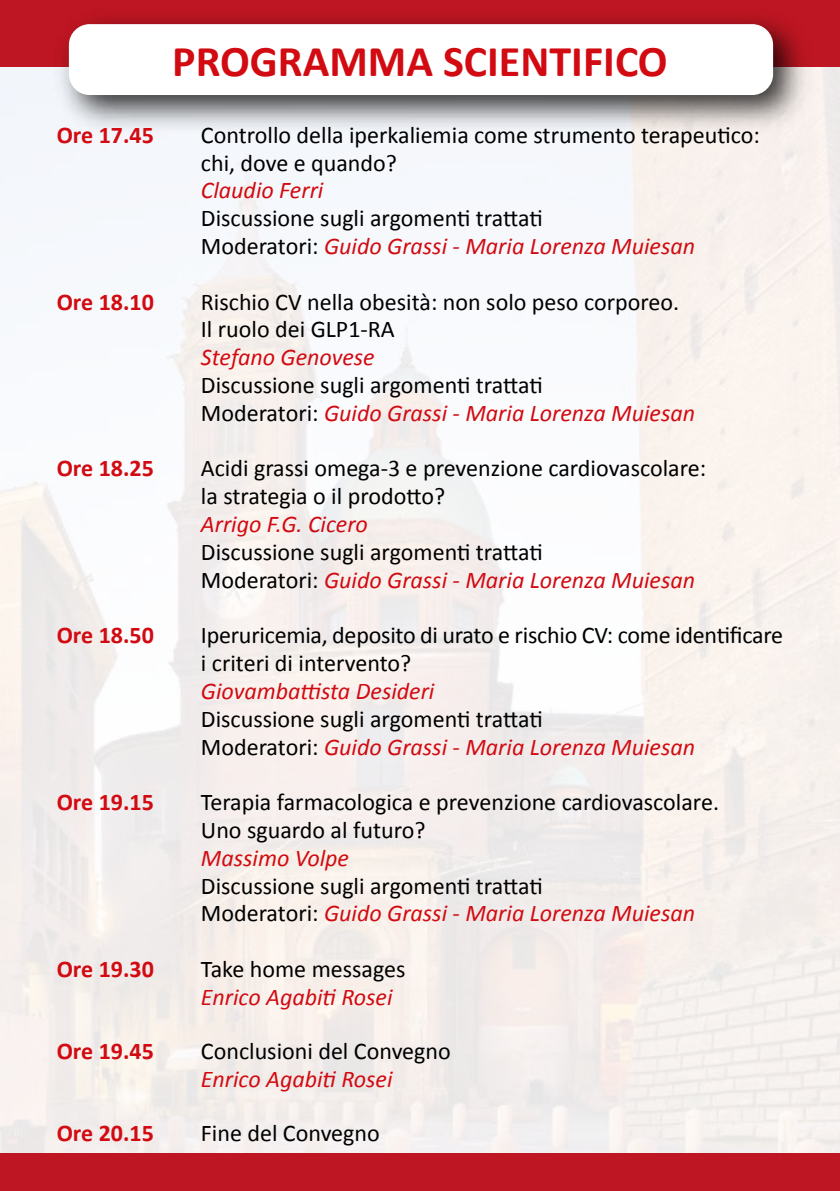
<style>
.page{position:relative;width:840px;height:1191px;background:#fff}
.page>*{position:absolute;margin:0;border:0;box-sizing:border-box;transform-origin:0 0}
.t1{font:700 44px "Calibri";color:#d20a11}
.t2{font:24px/27.8px "Calibri";color:#000}
.t3{font:italic 24px "Calibri";color:#d20a11}
.t4{font:700 24px "Calibri";color:#d20a11}
.s1{font-style:italic;color:#d20a11}
</style>
<div class="page">
<img style="left:0;top:66px;width:839px;height:1087px">
<div style="left:0;top:1153px;width:839px;height:38px;background:#be1622"></div>
<div style="left:0;top:0;width:839px;height:66px;background:#be1622"></div>
<img style="left:45px;top:17px;width:775px;height:126px">
<div style="left:69px;top:24px;width:703px;height:71px;background:#fff;border-radius:21px"></div>
<h1 class="t1" style="left:172px;top:33px;width:496px">PROGRAMMA SCIENTIFICO</h1>
<p class="t4" style="left:57px;top:119px;width:99px">Ore 17.45</p>
<p class="t2" style="left:201px;top:120px;width:560px">Controllo della iperkaliemia come strumento terapeutico: chi, dove e quando?</p>
<p class="t3" style="left:201px;top:174px;width:124px">Claudio Ferri</p>
<p class="t2" style="left:201px;top:203px;width:495px">Discussione sugli argomenti trattati<br>Moderatori: <span class="s1">Guido Grassi - Maria Lorenza Muiesan</span></p>
<p class="t4" style="left:57px;top:286px;width:99px">Ore 18.10</p>
<p class="t2" style="left:201px;top:287px;width:479px">Rischio CV nella obesità: non solo peso corporeo.<br>Il ruolo dei GLP1-RA</p>
<p class="t3" style="left:201px;top:341px;width:175px">Stefano Genovese</p>
<p class="t2" style="left:201px;top:370px;width:495px">Discussione sugli argomenti trattati<br>Moderatori: <span class="s1">Guido Grassi - Maria Lorenza Muiesan</span></p>
<p class="t4" style="left:57px;top:453px;width:99px">Ore 18.25</p>
<p class="t2" style="left:201px;top:453px;width:506px">Acidi grassi omega-3 e prevenzione cardiovascolare: la strategia o il prodotto?</p>
<p class="t3" style="left:201px;top:508px;width:168px">Arrigo F.G. Cicero</p>
<p class="t2" style="left:201px;top:537px;width:495px">Discussione sugli argomenti trattati<br>Moderatori: <span class="s1">Guido Grassi - Maria Lorenza Muiesan</span></p>
<p class="t4" style="left:57px;top:620px;width:99px">Ore 18.50</p>
<p class="t2" style="left:201px;top:620px;width:583px">Iperuricemia, deposito di urato e rischio CV: come identificare i criteri di intervento?</p>
<p class="t3" style="left:201px;top:674px;width:235px">Giovambattista Desideri</p>
<p class="t2" style="left:201px;top:703px;width:495px">Discussione sugli argomenti trattati<br>Moderatori: <span class="s1">Guido Grassi - Maria Lorenza Muiesan</span></p>
<p class="t4" style="left:57px;top:787px;width:99px">Ore 19.15</p>
<p class="t2" style="left:201px;top:787px;width:519px">Terapia farmacologica e prevenzione cardiovascolare.<br>Uno sguardo al futuro?</p>
<p class="t3" style="left:201px;top:841px;width:149px">Massimo Volpe</p>
<p class="t2" style="left:201px;top:870px;width:495px">Discussione sugli argomenti trattati<br>Moderatori: <span class="s1">Guido Grassi - Maria Lorenza Muiesan</span></p>
<p class="t4" style="left:57px;top:953px;width:99px">Ore 19.30</p>
<p class="t2" style="left:201px;top:954px;width:206px">Take home messages</p>
<p class="t3" style="left:201px;top:980px;width:193px">Enrico Agabiti Rosei</p>
<p class="t4" style="left:57px;top:1035px;width:99px">Ore 19.45</p>
<p class="t2" style="left:201px;top:1035px;width:251px">Conclusioni del Convegno</p>
<p class="t3" style="left:201px;top:1062px;width:193px">Enrico Agabiti Rosei</p>
<p class="t4" style="left:57px;top:1117px;width:99px">Ore 20.15</p>
<p class="t2" style="left:201px;top:1117px;width:180px">Fine del Convegno</p>
</div>
